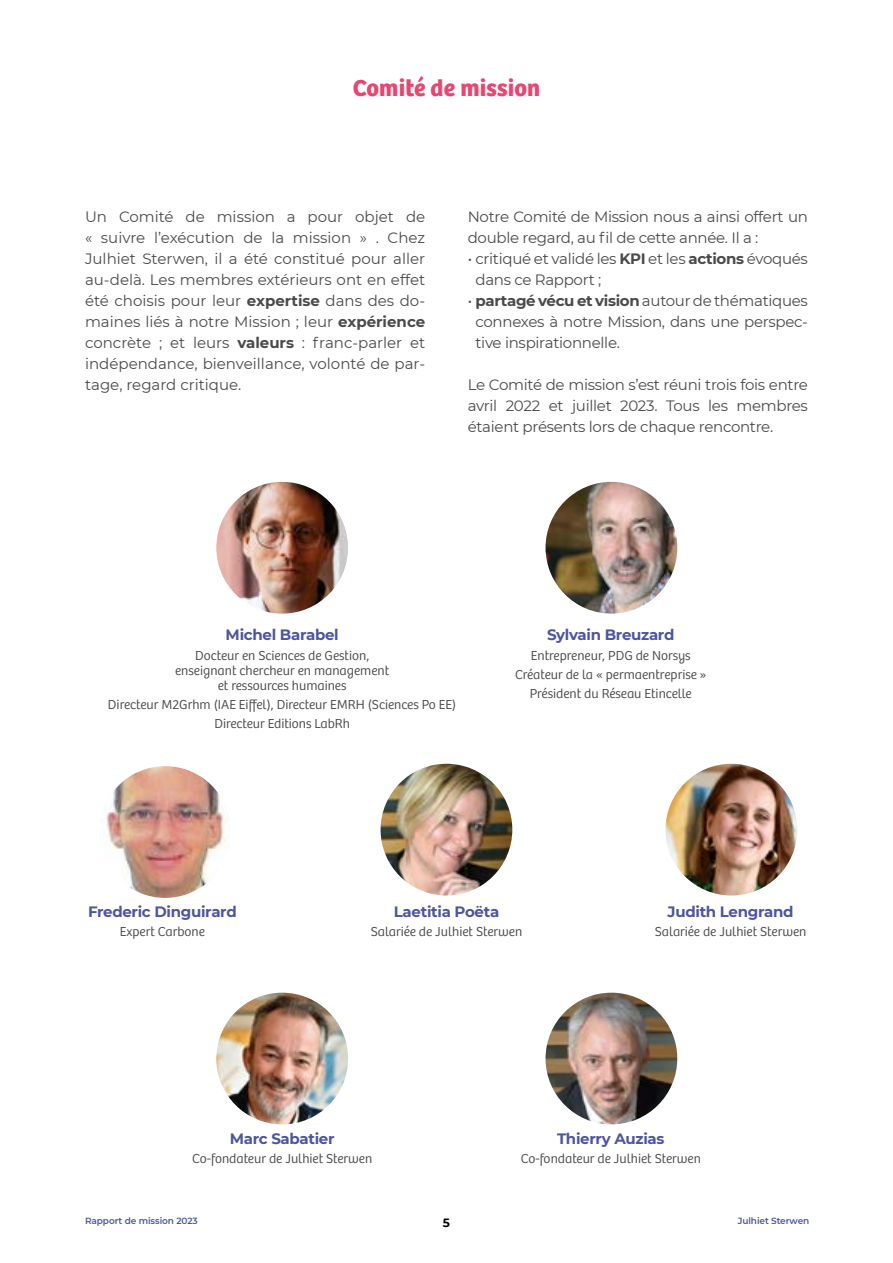
<style>
.page{position:relative;width:893px;height:1263px;background:#fff}
.page>*{position:absolute;margin:0;border:0;box-sizing:border-box;transform-origin:0 0}
.t1{font:700 24px "Bree";letter-spacing:.01em;color:#e94570}
.t2{font:15px/21px "Montserrat";letter-spacing:-.02em;color:#4a4a49;text-align:justify}
.t3{font:700 15px "Montserrat";letter-spacing:-.02em;color:#4e55a1}
.t4{font:300 13.5px/19.2px "Bree";color:#4a4a49;text-align:center}
.t5{font:700 12px "Montserrat";color:#000}
.t6{font:600 9px "Montserrat";letter-spacing:-.01em;color:#4e55a1}
.s1{font-weight:700}
</style>
<div class="page">
<img style="left:216px;top:482px;width:132px;height:132px;border-radius:66px">
<img style="left:99px;top:766px;width:132px;height:132px;border-radius:66px">
<img style="left:216px;top:993px;width:132px;height:131px;border-radius:66px">
<img style="left:545px;top:482px;width:132px;height:132px;border-radius:66px">
<img style="left:381px;top:764px;width:131px;height:131px;border-radius:66px">
<img style="left:665px;top:764px;width:132px;height:131px;border-radius:66px">
<img style="left:545px;top:993px;width:132px;height:131px;border-radius:66px">
<h1 class="t1" style="left:353px;top:73px;width:189px">Comité de mission</h1>
<p class="t2" style="left:85px;top:206px;width:342px">Un Comité de mission a pour objet de « suivre l’exécution de la mission » . Chez Julhiet Sterwen, il a été constitué pour aller au-delà. Les membres extérieurs ont en effet été choisis pour leur <span class="s1">expertise</span> dans des do&shy;maines liés à notre Mission ; leur <span class="s1">expérience </span>concrète ; et leurs <span class="s1">valeurs</span> : franc-parler et indépendance, bienveillance, volonté de par&shy;tage, regard critique.</p>
<p class="t2" style="left:468px;top:206px;width:342px">Notre Comité de Mission nous a ainsi offert un double regard, au fil de cette année. Il a :</p>
<p class="t2" style="left:475px;top:248px;width:334px;text-indent:-8px">• critiqué et validé les <span class="s1">KPI</span> et les <span class="s1">actions</span> évoqués dans ce Rapport ;</p>
<p class="t2" style="left:475px;top:290px;width:334px;text-indent:-8px">• <span class="s1">partagé vécu et vision</span> autour de thématiques connexes à notre Mission, dans une perspec&shy;tive inspirationnelle.</p>
<p class="t2" style="left:468px;top:374px;width:342px">Le Comité de mission s’est réuni trois fois entre avril 2022 et juillet 2023. Tous les membres étaient présents lors de chaque rencontre.</p>
<p class="t3" style="left:226px;top:624px;width:115px">Michel Barabel</p>
<p class="t4" style="left:175px;top:648px;width:216px;line-height:15px">Docteur en Sciences de Gestion, enseignant chercheur en management et ressources humaines</p>
<p class="t4" style="left:108px;top:695px;width:350px">Directeur M2Grhm (IAE Eiffel), Directeur EMRH (Sciences Po EE)<br>Directeur Editions LabRh</p>
<p class="t3" style="left:547px;top:624px;width:129px">Sylvain Breuzard</p>
<p class="t4" style="left:515px;top:646px;width:193px">Entrepreneur, PDG de Norsys<br>Créateur de la « permaentreprise »<br>Président du Réseau Etincelle</p>
<p class="t3" style="left:88px;top:901px;width:150px">Frederic Dinguirard</p>
<p class="t4" style="left:120px;top:922px;width:87px">Expert Carbone</p>
<p class="t3" style="left:394px;top:901px;width:107px">Laetitia Poëta</p>
<p class="t4" style="left:371px;top:922px;width:153px">Salariée de Julhiet Sterwen</p>
<p class="t3" style="left:668px;top:901px;width:128px">Judith Lengrand</p>
<p class="t4" style="left:655px;top:922px;width:153px">Salariée de Julhiet Sterwen</p>
<p class="t3" style="left:230px;top:1127px;width:106px">Marc Sabatier</p>
<p class="t4" style="left:192px;top:1149px;width:182px">Co-fondateur de Julhiet Sterwen</p>
<p class="t3" style="left:557px;top:1127px;width:109px">Thierry Auzias</p>
<p class="t4" style="left:521px;top:1149px;width:182px">Co-fondateur de Julhiet Sterwen</p>
<p class="t6" style="left:85px;top:1214px;width:114px">Rapport de mission 2023</p>
<p class="t5" style="left:443px;top:1214px;width:9px">5</p>
<p class="t6" style="left:738px;top:1214px;width:73px">Julhiet Sterwen</p>
</div>
